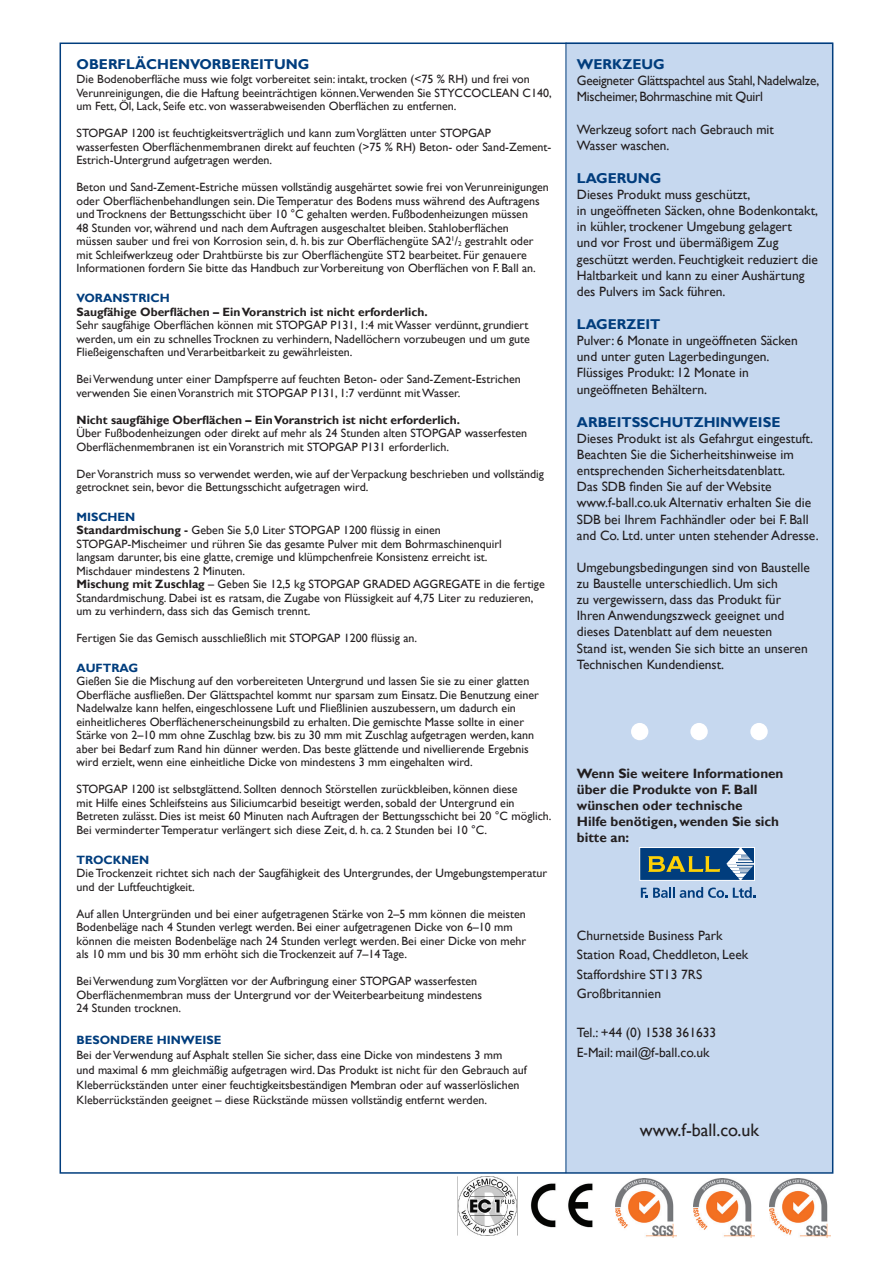
<style>
.page{position:relative;width:893px;height:1263px;background:#fff}
.page>*{position:absolute;margin:0;border:0;box-sizing:border-box;transform-origin:0 0}
.t1{font:18px "Gill Sans";color:#231f20}
.t2{font:700 14.25px "Gill Sans";color:#013d7d}
.t3{font:13.5px/16.2px "Gill Sans";color:#231f20}
.t4{font:700 13.5px/16.2px "Gill Sans";color:#231f20}
.t5{font:13.5px/16.2px "Gill Sans";letter-spacing:-.02em;color:#231f20}
.t6{font:12px/13.5px "Gill Sans";color:#231f20}
.t7{font:700 12px "Gill Sans";color:#231f20}
.t8{font:700 12px "Gill Sans";color:#013d7d}
.s1{font-weight:700}
</style>
<div class="page">
<div style="left:566px;top:43px;width:267px;height:1129px;background:#c6d8ef"></div>
<hr style="left:566px;top:43px;width:1px;height:1130px;background:#013d7d">
<div style="left:690px;top:723px;width:18px;height:17px;background:#fff;border-radius:50%"></div>
<div style="left:631px;top:723px;width:17px;height:17px;background:#fff;border-radius:50%"></div>
<div style="left:750px;top:723px;width:18px;height:17px;background:#fff;border-radius:50%"></div>
<svg style="left:641px;top:887px;width:86px;height:11px"></svg>
<svg style="left:733px;top:887px;width:22px;height:11px"></svg>
<div style="left:639px;top:847px;width:116px;height:34px;background:#013d7d;border:1px solid #fff"></div>
<svg style="left:648px;top:856px;width:72px;height:16px"></svg>
<svg style="left:726px;top:847px;width:29px;height:33px"></svg>
<svg style="left:457px;top:1176px;width:38px;height:60px"></svg>
<img style="left:769px;top:1178px;width:61px;height:60px">
<img style="left:693px;top:1178px;width:61px;height:60px">
<img style="left:615px;top:1178px;width:61px;height:60px">
<img style="left:530px;top:1183px;width:63px;height:45px">
<img style="left:458px;top:1177px;width:59px;height:58px">
<p class="t2" style="left:77px;top:56px;width:235px">OBERFLÄCHENVORBEREITUNG</p>
<p class="t6" style="left:77px;top:73px;width:477px">Die Bodenoberfläche muss wie folgt vorbereitet sein: intakt, trocken (&lt;75 % RH) und frei von<br>Verunreinigungen, die die Haftung beeinträchtigen können.Verwenden Sie STYCCOCLEAN C140, um Fett, Öl, Lack, Seife etc. von wasserabweisenden Oberflächen zu entfernen.</p>
<p class="t6" style="left:77px;top:127px;width:476px">STOPGAP 1200 ist feuchtigkeitsverträglich und kann zum Vorglätten unter STOPGAP wasserfesten Oberflächenmembranen direkt auf feuchten (&gt;75 % RH) Beton- oder Sand-Zement-<br>Estrich-Untergrund aufgetragen werden.</p>
<p class="t6" style="left:77px;top:181px;width:474px">Beton und Sand-Zement-Estriche müssen vollständig ausgehärtet sowie frei von Verunreinigungen oder Oberflächenbehandlungen sein. Die Temperatur des Bodens muss während des Auftragens und Trocknens der Bettungsschicht über 10 °C gehalten werden. Fußbodenheizungen müssen<br>48 Stunden vor, während und nach dem Auftragen ausgeschaltet bleiben. Stahloberflächen<br>müssen sauber und frei von Korrosion sein, d. h. bis zur Oberflächengüte SA2<sup>1</sup>/<sub>2</sub> gestrahlt oder mit Schleifwerkzeug oder Drahtbürste bis zur Oberflächengüte ST2 bearbeitet. Für genauere Informationen fordern Sie bitte das Handbuch zur Vorbereitung von Oberflächen von F. Ball an.</p>
<p class="t8" style="left:77px;top:291px;width:95px">VORANSTRICH</p>
<p class="t7" style="left:77px;top:304px;width:353px">Saugfähige Oberflächen – Ein Voranstrich ist nicht erforderlich.</p>
<p class="t6" style="left:77px;top:318px;width:455px;text-align:justify">Sehr saugfähige Oberflächen können mit STOPGAP P131, 1:4 mit Wasser verdünnt, grundiert werden, um ein zu schnelles Trocknen zu verhindern, Nadellöchern vorzubeugen und um gute Fließeigenschaften und Verarbeitbarkeit zu gewährleisten.</p>
<p class="t6" style="left:77px;top:372px;width:446px">Bei Verwendung unter einer Dampfsperre auf feuchten Beton- oder Sand-Zement-Estrichen verwenden Sie einen Voranstrich mit STOPGAP P131, 1:7 verdünnt mit Wasser.</p>
<p class="t7" style="left:77px;top:412px;width:385px">Nicht saugfähige Oberflächen – Ein Voranstrich ist nicht erforderlich.</p>
<p class="t6" style="left:77px;top:426px;width:452px">Über Fußbodenheizungen oder direkt auf mehr als 24 Stunden alten STOPGAP wasserfesten<br>Oberflächenmembranen ist ein Voranstrich mit STOPGAP P131 erforderlich.</p>
<p class="t6" style="left:77px;top:467px;width:469px">Der Voranstrich muss so verwendet werden, wie auf der Verpackung beschrieben und vollständig getrocknet sein, bevor die Bettungsschicht aufgetragen wird.</p>
<p class="t8" style="left:77px;top:509px;width:60px">MISCHEN</p>
<p class="t6" style="left:77px;top:524px;width:427px"><span class="s1">Standardmischung -</span> Geben Sie 5,0 Liter STOPGAP 1200 flüssig in einen STOPGAP-Mischeimer und rühren Sie das gesamte Pulver mit dem Bohrmaschinenquirl langsam darunter, bis eine glatte, cremige und klümpchenfreie Konsistenz erreicht ist.<br>Mischdauer mindestens 2 Minuten.</p>
<p class="t6" style="left:77px;top:578px;width:470px"><span class="s1">Mischung mit Zuschlag</span> – Geben Sie 12,5 kg STOPGAP GRADED AGGREGATE in die fertige<br>Standardmischung. Dabei ist es ratsam, die Zugabe von Flüssigkeit auf 4,75 Liter zu reduzieren, um zu verhindern, dass sich das Gemisch trennt.</p>
<p class="t6" style="left:77px;top:632px;width:342px">Fertigen Sie das Gemisch ausschließlich mit STOPGAP 1200 flüssig an.</p>
<p class="t8" style="left:77px;top:661px;width:63px">AUFTRAG</p>
<p class="t6" style="left:77px;top:675px;width:464px">Gießen Sie die Mischung auf den vorbereiteten Untergrund und lassen Sie sie zu einer glatten Oberfläche ausfließen. Der Glättspachtel kommt nur sparsam zum Einsatz. Die Benutzung einer Nadelwalze kann helfen, eingeschlossene Luft und Fließlinien auszubessern, um dadurch ein einheitlicheres Oberflächenerscheinungsbild zu erhalten. Die gemischte Masse sollte in einer Stärke von 2–10 mm ohne Zuschlag bzw. bis zu 30 mm mit Zuschlag aufgetragen werden, kann aber bei Bedarf zum Rand hin dünner werden. Das beste glättende und nivellierende Ergebnis wird erzielt, wenn eine einheitliche Dicke von mindestens 3 mm eingehalten wird.</p>
<p class="t6" style="left:77px;top:783px;width:477px">STOPGAP 1200 ist selbstglättend. Sollten dennoch Störstellen zurückbleiben, können diese<br>mit Hilfe eines Schleifsteins aus Siliciumcarbid beseitigt werden, sobald der Untergrund ein Betreten zulässt. Dies ist meist 60 Minuten nach Auftragen der Bettungsschicht bei 20 °C möglich.<br>Bei verminderter Temperatur verlängert sich diese Zeit, d. h. ca. 2 Stunden bei 10 °C.</p>
<p class="t8" style="left:77px;top:852px;width:74px">TROCKNEN</p>
<p class="t6" style="left:77px;top:866px;width:472px">Die Trockenzeit richtet sich nach der Saugfähigkeit des Untergrundes, der Umgebungstemperatur und der Luftfeuchtigkeit.</p>
<p class="t6" style="left:77px;top:907px;width:451px">Auf allen Untergründen und bei einer aufgetragenen Stärke von 2–5 mm können die meisten Bodenbeläge nach 4 Stunden verlegt werden. Bei einer aufgetragenen Dicke von 6–10 mm können die meisten Bodenbeläge nach 24 Stunden verlegt werden. Bei einer Dicke von mehr als 10 mm und bis 30 mm erhöht sich die Trockenzeit auf 7–14 Tage.</p>
<p class="t6" style="left:77px;top:974px;width:407px">Bei Verwendung zum Vorglätten vor der Aufbringung einer STOPGAP wasserfesten<br>Oberflächenmembran muss der Untergrund vor der Weiterbearbeitung mindestens<br>24 Stunden trocknen.</p>
<p class="t8" style="left:77px;top:1033px;width:146px">BESONDERE HINWEISE</p>
<p class="t6" style="left:77px;top:1048px;width:452px;line-height:15px">Bei der Verwendung auf Asphalt stellen Sie sicher, dass eine Dicke von mindestens 3 mm<br>und maximal 6 mm gleichmäßig aufgetragen wird. Das Produkt ist nicht für den Gebrauch auf Kleberrückständen unter einer feuchtigkeitsbeständigen Membran oder auf wasserlöslichen Kleberrückständen geeignet – diese Rückstände müssen vollständig entfernt werden.</p>
<p class="t2" style="left:577px;top:56px;width:89px">WERKZEUG</p>
<p class="t5" style="left:577px;top:73px;width:244px">Geeigneter Glättspachtel aus Stahl, Nadelwalze,<br>Mischeimer, Bohrmaschine mit Quirl</p>
<p class="t3" style="left:577px;top:121px;width:198px">Werkzeug sofort nach Gebrauch mit<br>Wasser waschen.</p>
<p class="t2" style="left:577px;top:169px;width:86px">LAGERUNG</p>
<p class="t3" style="left:577px;top:187px;width:243px">Dieses Produkt muss geschützt,<br>in ungeöffneten Säcken, ohne Bodenkontakt, in kühler, trockener Umgebung gelagert<br>und vor Frost und übermäßigem Zug geschützt werden. Feuchtigkeit reduziert die Haltbarkeit und kann zu einer Aushärtung des Pulvers im Sack führen.</p>
<p class="t2" style="left:577px;top:316px;width:85px">LAGERZEIT</p>
<p class="t3" style="left:577px;top:333px;width:222px">Pulver: 6 Monate in ungeöffneten Säcken und unter guten Lagerbedingungen.</p>
<p class="t3" style="left:577px;top:365px;width:174px">Flüssiges Produkt: 12 Monate in ungeöffneten Behältern.</p>
<p class="t2" style="left:577px;top:413px;width:205px">ARBEITSSCHUTZHINWEISE</p>
<p class="t3" style="left:577px;top:430px;width:238px">Dieses Produkt ist als Gefahrgut eingestuft.<br>Beachten Sie die Sicherheitshinweise im entsprechenden Sicherheitsdatenblatt.<br>Das SDB finden Sie auf der Website</p>
<p class="t3" style="left:577px;top:495px;width:243px">www.f-ball.co.uk Alternativ erhalten Sie die<br>SDB bei Ihrem Fachhändler oder bei F. Ball and Co. Ltd. unter unten stehender Adresse.</p>
<p class="t3" style="left:577px;top:559px;width:234px">Umgebungsbedingungen sind von Baustelle zu Baustelle unterschiedlich. Um sich<br>zu vergewissern, dass das Produkt für Ihren Anwendungszweck geeignet und dieses Datenblatt auf dem neuesten<br>Stand ist, wenden Sie sich bitte an unseren Technischen Kundendienst.</p>
<p class="t4" style="left:577px;top:766px;width:208px">Wenn Sie weitere Informationen über die Produkte von F. Ball</p>
<p class="t4" style="left:577px;top:798px;width:167px">wünschen oder technische</p>
<p class="t4" style="left:577px;top:814px;width:204px">Hilfe benötigen, wenden Sie sich bitte an:</p>
<p class="t3" style="left:577px;top:927px;width:147px">Churnetside Business Park</p>
<p class="t3" style="left:577px;top:947px;width:173px">Station Road, Cheddleton, Leek</p>
<p class="t3" style="left:577px;top:966px;width:127px">Staffordshire ST13 7RS</p>
<p class="t3" style="left:577px;top:986px;width:86px">Großbritannien</p>
<p class="t3" style="left:577px;top:1025px;width:141px">Tel.: +44 (0) 1538 361633</p>
<p class="t3" style="left:577px;top:1044px;width:134px">E-Mail: mail@f-ball.co.uk</p>
<p class="t1" style="left:640px;top:1119px;width:121px">www.f-ball.co.uk</p>
</div>
